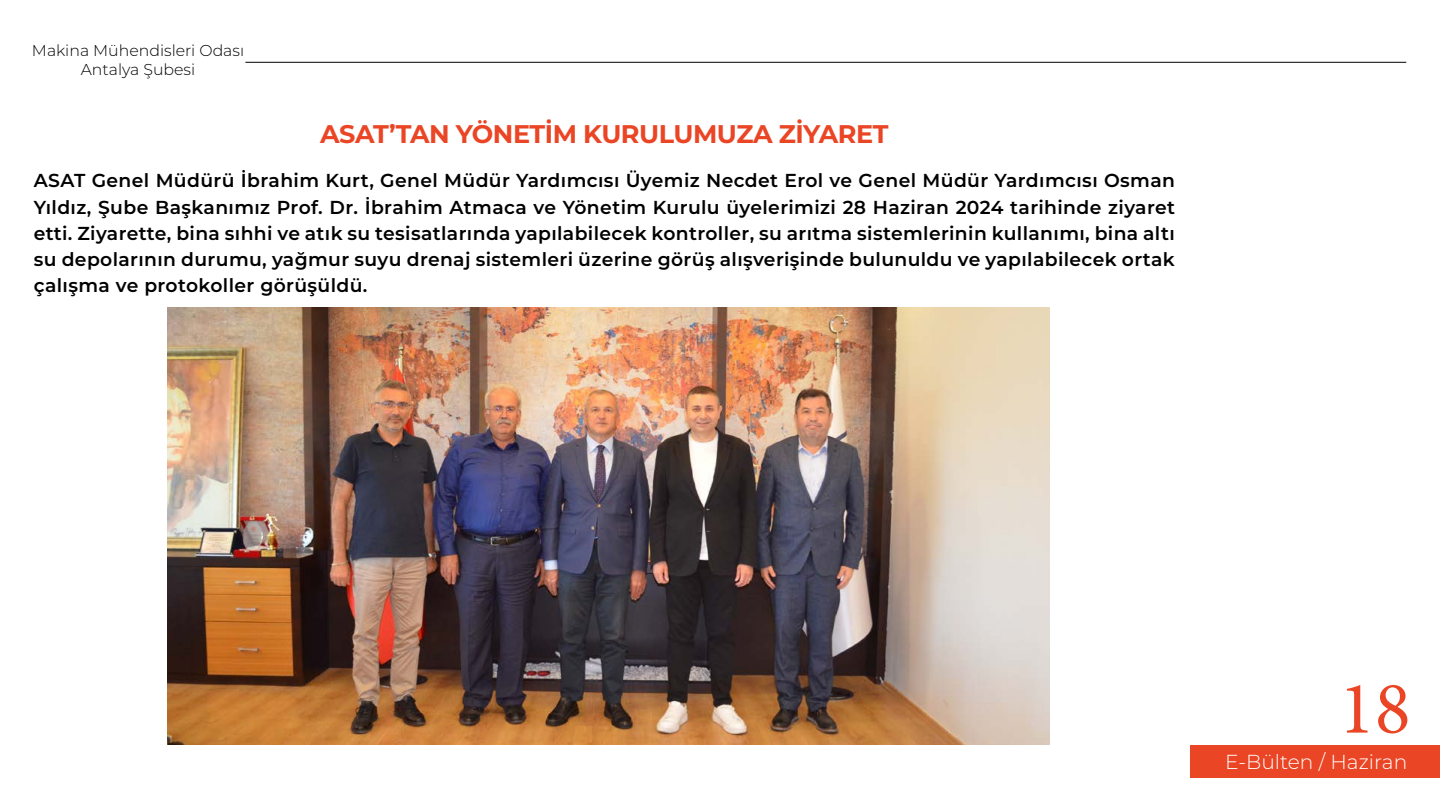
<style>
.page{position:relative;width:1440px;height:810px;background:#fff}
.page>*{position:absolute;margin:0;border:0;box-sizing:border-box;transform-origin:0 0}
.t1{font:75px "Minion Pro";color:#ea4524}
.t2{font:700 25.5px "Montserrat";letter-spacing:-.02em;color:#ea4524}
.t3{font:300 20.25px "Montserrat";color:#fff}
.t4{font:600 18.75px/26.2px "Montserrat";letter-spacing:.02em;color:#000;text-align:justify}
.t5{font:300 15.75px/18.9px "Montserrat";color:#000;text-align:center}
</style>
<div class="page">
<hr style="left:245px;top:62px;width:1161px;height:1px;background:#000">
<div style="left:1190px;top:745px;width:250px;height:33px;background:#ea4524"></div>
<img style="left:168px;top:308px;width:882px;height:437px">
<p class="t5" style="left:32px;top:40px;width:214px">Makina Mühendisleri Odası<br>Antalya Şubesi</p>
<h2 class="t2" style="left:320px;top:115px;width:570px">ASAT’TAN YÖNETİM KURULUMUZA ZİYARET</h2>
<p class="t4" style="left:34px;top:167px;width:1143px">ASAT Genel Müdürü İbrahim Kurt, Genel Müdür Yardımcısı Üyemiz Necdet Erol ve Genel Müdür Yardımcısı Osman Yıldız, Şube Başkanımız Prof. Dr. İbrahim Atmaca ve Yönetim Kurulu üyelerimizi 28 Haziran 2024 tarihinde ziyaret etti. Ziyarette, bina sıhhi ve atık su tesisatlarında yapılabilecek kontroller, su arıtma sistemlerinin kullanımı, bina altı su depolarının durumu, yağmur suyu drenaj sistemleri üzerine görüş alışverişinde bulunuldu ve yapılabilecek ortak çalışma ve protokoller görüşüldü.</p>
<h1 class="t1" style="left:1339px;top:658px;width:73px">18</h1>
<p class="t3" style="left:1225px;top:748px;width:184px">E-Bülten / Haziran</p>
</div>
